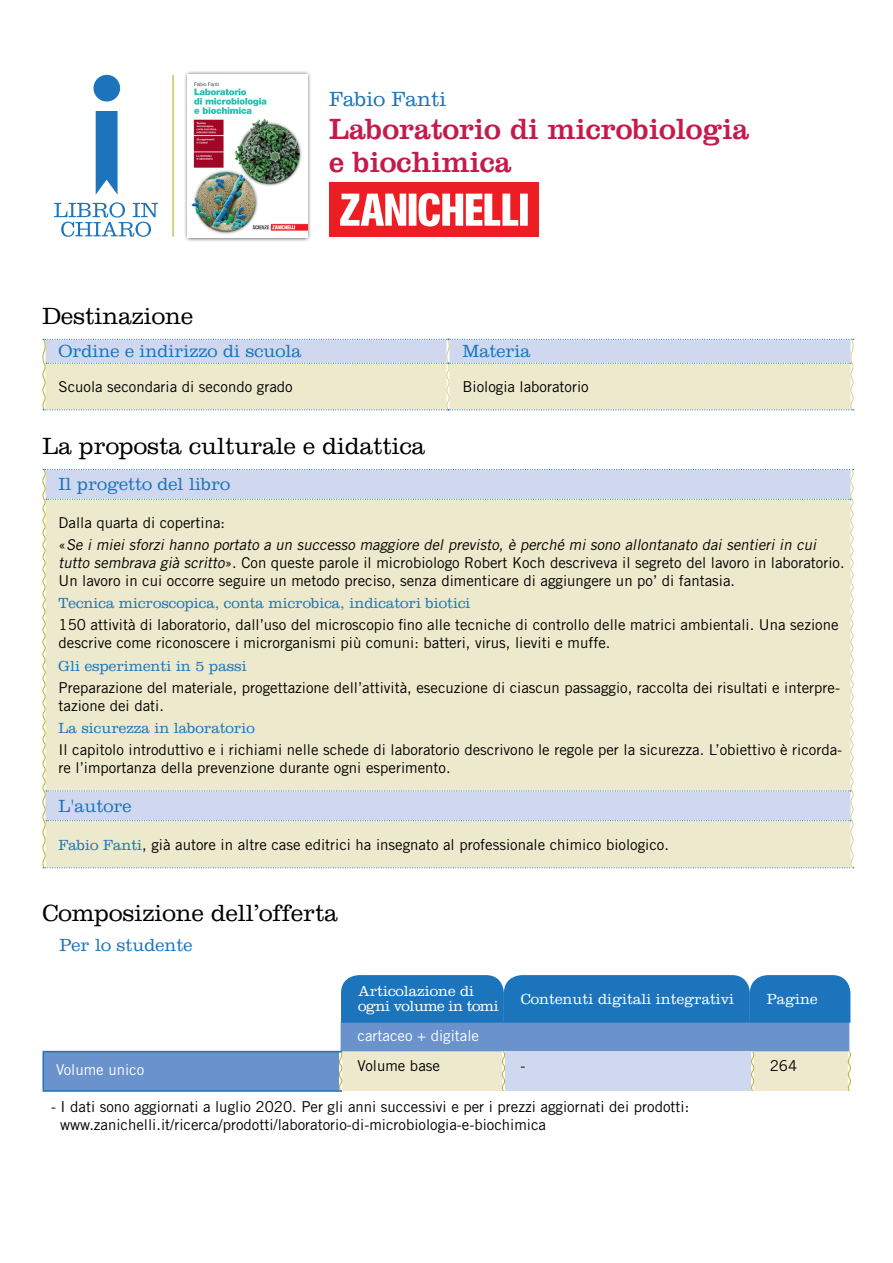
<style>
.page{position:relative;width:893px;height:1263px;background:#fff}
.page>*{position:absolute;margin:0;border:0;box-sizing:border-box;transform-origin:0 0}
.t1{font:30px/33px "Clarendon";color:#c51b4b}
.t2{font:300 24px "Clarendon";color:#000}
.t3{font:300 21px "Clarendon";color:#1c75bc}
.t4{font:300 18px "Clarendon";color:#1c75bc}
.t5{font:15px/18px "Trade Gothic LT Std";color:#000}
.t6{font:italic 15px/22.2px "Trade Gothic LT Std";color:#000}
.t7{font:300 15px "Clarendon";color:#1c75bc}
.t8{font:300 15px/15px "Clarendon";color:#fff}
.t9{font:15px "Trade Gothic LT Std";color:#fff}
.s1{font-style:normal}
.s2{font-style:italic}
.s3{font-family:"Clarendon";font-weight:300;color:#1c75bc}
</style>
<div class="page">
<svg style="left:42px;top:339px;width:812px;height:71px"></svg>
<svg style="left:42px;top:469px;width:812px;height:399px"></svg>
<svg style="left:43px;top:1022px;width:806px;height:68px;fill:#6a93cd"></svg>
<svg style="left:338px;top:1050px;width:513px;height:42px"></svg>
<hr style="left:43px;top:1052px;width:1px;height:38px;background:#1c75bc">
<hr style="left:43px;top:1051px;width:299px;height:1px;background:#1c75bc">
<hr style="left:43px;top:1090px;width:299px;height:2px;background:#1c75bc">
<hr style="left:172px;top:75px;width:2px;height:162px;background:#bbb02a">
<svg style="left:96px;top:111px;width:22px;height:84px"></svg>
<div style="left:93px;top:75px;width:27px;height:26px;background:#1c75bc;border-radius:50%"></div>
<svg style="left:54px;top:202px;width:104px;height:35px"></svg>
<div style="left:183px;top:70px;width:129px;height:172px;background:#000;opacity:.75"></div>
<img style="left:188px;top:75px;width:119px;height:162px">
<div style="left:329px;top:182px;width:210px;height:55px;background:#ed1d24"></div>
<svg style="left:340px;top:193px;width:188px;height:33px"></svg>
<div style="left:341px;top:975px;width:509px;height:48px;background:#1c75bc"></div>
<h3 class="t3" style="left:329px;top:87px;width:119px">Fabio Fanti</h3>
<h1 class="t1" style="left:329px;top:112px;width:422px">Laboratorio di microbiologia e biochimica</h1>
<h2 class="t2" style="left:43px;top:302px;width:152px">Destinazione</h2>
<p class="t4" style="left:59px;top:341px;width:244px">Ordine e indirizzo di scuola</p>
<p class="t4" style="left:462px;top:341px;width:70px">Materia</p>
<p class="t5" style="left:59px;top:377px;width:236px">Scuola secondaria di secondo grado</p>
<p class="t5" style="left:462px;top:377px;width:128px">Biologia laboratorio</p>
<h2 class="t2" style="left:43px;top:433px;width:384px">La proposta culturale e didattica</h2>
<p class="t4" style="left:59px;top:474px;width:173px">Il progetto del libro</p>
<p class="t6" style="left:59px;top:511px;width:762px"><span class="s1">Dalla quarta di copertina:<br>«</span> Se i miei sforzi hanno portato a un successo maggiore del previsto, è perché mi sono allontanato dai sentieri in cui</p>
<p class="t5" style="left:59px;top:553px;width:788px"><span class="s2">tutto sembrava già scritto</span>». Con queste parole il microbiologo Robert Koch descriveva il segreto del lavoro in laboratorio.<br>Un lavoro in cui occorre seguire un metodo preciso, senza dimenticare di aggiungere un po’ di fantasia.</p>
<p class="t7" style="left:59px;top:594px;width:414px">Tecnica microscopica, conta microbica, indicatori biotici</p>
<p class="t5" style="left:59px;top:616px;width:781px">150 attività di laboratorio, dall’uso del microscopio fino alle tecniche di controllo delle matrici ambientali. Una sezione descrive come riconoscere i microrganismi più comuni: batteri, virus, lieviti e muffe.</p>
<p class="t7" style="left:59px;top:657px;width:190px">Gli esperimenti in 5 passi</p>
<p class="t5" style="left:59px;top:678px;width:783px">Preparazione del materiale, progettazione dell’attività, esecuzione di ciascun passaggio, raccolta dei risultati e interpre&shy;tazione dei dati.</p>
<p class="t7" style="left:59px;top:719px;width:198px">La sicurezza in laboratorio</p>
<p class="t5" style="left:59px;top:741px;width:785px">Il capitolo introduttivo e i richiami nelle schede di laboratorio descrivono le regole per la sicurezza. L’obiettivo è ricorda&shy;re l’importanza della prevenzione durante ogni esperimento.</p>
<p class="t4" style="left:59px;top:795px;width:75px">L'autore</p>
<p class="t5" style="left:59px;top:835px;width:612px"><span class="s3">Fabio Fanti</span>, già autore in altre case editrici ha insegnato al professionale chimico biologico.</p>
<h2 class="t2" style="left:43px;top:899px;width:297px">Composizione dell’offerta</h2>
<p class="t4" style="left:60px;top:935px;width:135px">Per lo studente</p>
<p class="t8" style="left:358px;top:984px;width:142px">Articolazione di ogni volume in tomi</p>
<p class="t8" style="left:521px;top:991px;width:215px">Contenuti digitali integrativi</p>
<p class="t9" style="left:358px;top:1027px;width:123px">cartaceo + digitale</p>
<p class="t8" style="left:767px;top:991px;width:52px">Pagine</p>
<p class="t9" style="left:56px;top:1061px;width:90px">Volume unico</p>
<p class="t5" style="left:358px;top:1056px;width:84px">Volume base</p>
<p class="t5" style="left:520px;top:1056px;width:6px">-</p>
<p class="t5" style="left:770px;top:1056px;width:29px">264</p>
<p class="t5" style="left:60px;top:1098px;width:631px;text-indent:-9px">- I dati sono aggiornati a luglio 2020. Per gli anni successivi e per i prezzi aggiornati dei prodotti: www.zanichelli.it/ricerca/prodotti/laboratorio-di-microbiologia-e-biochimica</p>
</div>
